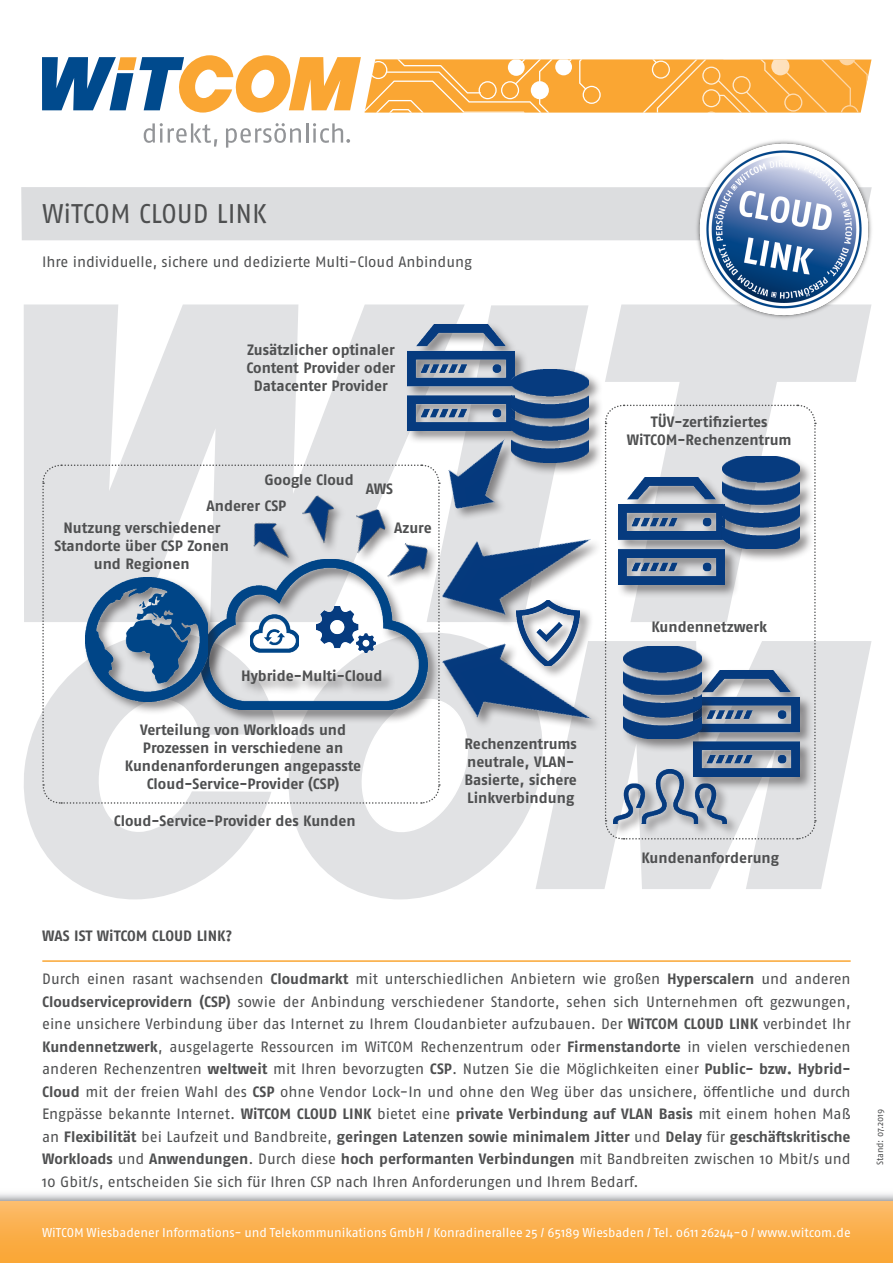
<style>
.page{position:relative;width:893px;height:1263px;background:#fff}
.page>*{position:absolute;margin:0;border:0;box-sizing:border-box;transform-origin:0 0}
.Überschrift_oben_-_F{font:27px "Fago OT";color:#4e4f50}
.Textblock_Fago_10{font:15px/22.5px "Fago OT";letter-spacing:-.005em;color:#4e4f50;text-align:justify}
.Text_Bild_-_Fago_10{font:700 15px/18px "Fago OT";letter-spacing:-.005em;color:#4e4f50;text-align:center}
.Text_oben_-_Fago_10{font:15px "Fago OT";color:#4e4f50}
.Überschrift_unten{font:700 15px "Fago OT";color:#4e4f50}
.t1{font:12.75px "Fago OT";letter-spacing:-.005em;color:#fff}
.t2{font:9px "Fago OT";letter-spacing:-.005em;color:#4e4f50}
.s1{font-weight:700}
</style>
<div class="page">
<div style="left:21px;top:187px;width:673px;height:53px;background:#dcdddf"></div>
<hr style="left:42px;top:960px;width:809px;height:2px;background:#faa633">
<div style="left:0;top:1201px;width:893px;height:62px;background:linear-gradient(to bottom,#fcbb69,#faa532)"></div>
<svg style="left:24px;top:304px;width:441px;height:318px;fill:#e1e2e4"></svg>
<svg style="left:488px;top:305px;width:100px;height:62px;background:#e3e4e6"></svg>
<svg style="left:605px;top:304px;width:263px;height:120px;fill:#e1e2e4"></svg>
<svg style="left:550px;top:641px;width:321px;height:248px;fill:#e1e2e4"></svg>
<svg style="left:24px;top:713px;width:223px;height:187px;fill:#e1e2e4"></svg>
<svg style="left:301px;top:839px;width:249px;height:61px;fill:#e1e2e4"></svg>
<svg style="left:144px;top:123px;width:73px;height:24px"></svg>
<svg style="left:226px;top:123px;width:75px;height:25px"></svg>
<hr style="left:306px;top:123px;width:2px;height:20px;background:#939598">
<svg style="left:313px;top:123px;width:37px;height:20px"></svg>
<svg style="left:42px;top:55px;width:829px;height:58px"></svg>
<img style="left:694px;top:140px;width:178px;height:183px">
<img style="left:569px;top:641px;width:35px;height:114px">
<div style="left:515px;top:599px;width:79px;height:81px;background:#231f20;opacity:.51"></div>
<img style="left:569px;top:633px;width:11px;height:32px">
<img style="left:569px;top:539px;width:28px;height:94px">
<svg style="left:604px;top:404px;width:212px;height:436px"></svg>
<div style="left:406px;top:322px;width:122px;height:123px;background:#231f20;opacity:.51"></div>
<img style="left:408px;top:324px;width:106px;height:76px">
<div style="left:509px;top:367px;width:94px;height:109px;background:#231f20;opacity:.51"></div>
<img style="left:511px;top:370px;width:78px;height:92px">
<svg style="left:42px;top:400px;width:527px;height:439px"></svg>
<p class="Überschrift_oben_-_F" style="left:42px;top:197px;width:226px">WiTCOM CLOUD LINK</p>
<p class="Text_oben_-_Fago_10" style="left:42px;top:253px;width:431px">Ihre individuelle, sichere und dedizierte Multi-Cloud Anbindung</p>
<p class="Text_Bild_-_Fago_10" style="left:247px;top:341px;width:149px">Zusätzlicher optinaler</p>
<p class="Text_Bild_-_Fago_10" style="left:246px;top:359px;width:150px">Content Provider oder</p>
<p class="Text_Bild_-_Fago_10" style="left:254px;top:377px;width:135px">Datacenter Provider</p>
<p class="Text_Bild_-_Fago_10" style="left:265px;top:471px;width:91px">Google Cloud</p>
<p class="Text_Bild_-_Fago_10" style="left:207px;top:497px;width:81px">Anderer CSP</p>
<p class="Text_Bild_-_Fago_10" style="left:54px;top:519px;width:176px">Nutzung verschiedener<br>Standorte über CSP Zonen und Regionen</p>
<p class="Text_Bild_-_Fago_10" style="left:366px;top:480px;width:29px">AWS</p>
<p class="Text_Bild_-_Fago_10" style="left:394px;top:518px;width:39px">Azure</p>
<p class="Text_Bild_-_Fago_10" style="left:241px;top:667px;width:143px">Hybride-Multi-Cloud</p>
<p class="Text_Bild_-_Fago_10" style="left:125px;top:721px;width:238px">Verteilung von Workloads und<br>Prozessen in verschiedene an<br>Kundenanforderungen angepasste<br>Cloud-Service-Provider (CSP)</p>
<p class="Text_Bild_-_Fago_10" style="left:114px;top:811px;width:243px">Cloud-Service-Provider des Kunden</p>
<p class="Text_Bild_-_Fago_10" style="left:464px;top:735px;width:114px">Rechenzentrums</p>
<p class="Text_Bild_-_Fago_10" style="left:467px;top:753px;width:109px">neutrale, VLAN-</p>
<p class="Text_Bild_-_Fago_10" style="left:464px;top:771px;width:114px">Basierte, sichere</p>
<p class="Text_Bild_-_Fago_10" style="left:467px;top:789px;width:109px">Linkverbindung</p>
<p class="Überschrift_unten" style="left:42px;top:927px;width:192px">WAS IST WiTCOM CLOUD LINK?</p>
<p class="Text_Bild_-_Fago_10" style="left:627px;top:413px;width:166px">TÜV-zertifiziertes<br>WiTCOM-Rechenzentrum</p>
<p class="Text_Bild_-_Fago_10" style="left:651px;top:618px;width:117px">Kundennetzwerk</p>
<p class="Text_Bild_-_Fago_10" style="left:641px;top:848px;width:139px">Kundenanforderung</p>
<p class="Textblock_Fago_10" style="left:42px;top:968px;width:810px">Durch einen rasant wachsenden <span class="s1">Cloudmarkt</span> mit unterschiedlichen Anbietern wie großen <span class="s1">Hyperscalern</span> und anderen <span class="s1">Cloudserviceprovidern (CSP)</span> sowie der Anbindung verschiedener Standorte, sehen sich Unternehmen oft gezwungen, eine unsichere Verbindung über das Internet zu Ihrem Cloudanbieter aufzubauen. Der <span class="s1">WiTCOM CLOUD LINK</span> verbindet Ihr <span class="s1">Kundennetzwerk</span>, ausgelagerte Ressourcen im WiTCOM Rechenzentrum oder <span class="s1">Firmenstandorte</span> in vielen verschiedenen anderen Rechenzentren <span class="s1">weltweit</span> mit Ihren bevorzugten <span class="s1">CSP</span>. Nutzen Sie die Möglichkeiten einer <span class="s1">Public- bzw. Hybrid-Cloud</span> mit der freien Wahl des <span class="s1">CSP</span> ohne Vendor Lock-In und ohne den Weg über das unsichere, öffentliche und durch Engpässe bekannte Internet. <span class="s1">WiTCOM CLOUD LINK</span> bietet eine <span class="s1">private Verbindung auf VLAN Basis</span> mit einem hohen Maß an <span class="s1">Flexibilität</span> bei Laufzeit und Bandbreite, <span class="s1">geringen Latenzen sowie minimalem Jitter</span> und <span class="s1">Delay</span> für <span class="s1">geschäftskritische Workloads</span> und <span class="s1">Anwendungen</span>. Durch diese <span class="s1">hoch performanten Verbindungen</span> mit Bandbreiten zwischen 10 Mbit/s und 10 Gbit/s, entscheiden Sie sich für Ihren CSP nach Ihren Anforderungen und Ihrem Bedarf.</p>
<p class="t1" style="left:42px;top:1225px;width:810px">WiTCOM Wiesbadener Informations- und Telekommunikations GmbH / Konradinerallee 25 / 65189 Wiesbaden / Tel. 0611 26244-0 / www.witcom.de</p>
<p class="t2" style="left:874px;top:1165px;width:58px;rotate:-90deg">Stand: 07.2019</p>
</div>
